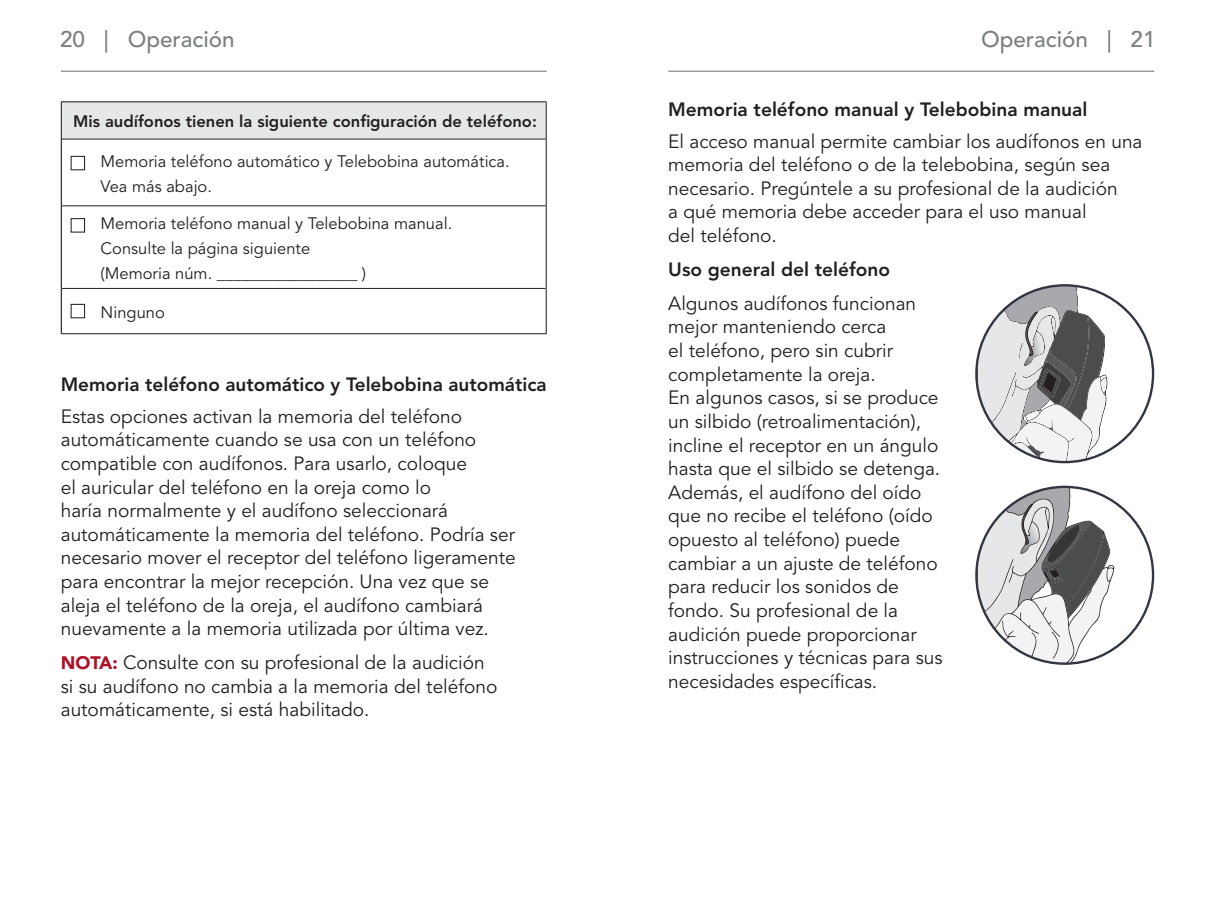
<style>
.page{position:relative;width:1215px;height:912px;background:#fff}
.page>*{position:absolute;margin:0;border:0;box-sizing:border-box;transform-origin:0 0}
.t1{font:22.5px "Avenir LT SLI Std Medium";color:#7b8080}
._1__body{font:19.12px/23.6px "Avenir LT SLI Std Book";color:#231f20}
._3b__Black_Subs{font:19.12px "Avenir LT SLI Std Heavy";color:#231f20}
._1__body-2{font:19.12px "Avenir LT SLI Std Heavy";color:#231f20}
.dispenser_instructio{font:16.43px/24.8px "Avenir LT SLI Std Book";color:#231f20}
._1__body-3{font:16.43px "Avenir LT SLI Std Heavy";color:#231f20}
.s1{font-family:"Avenir LT SLI Std Black";font-size:18px;color:#ae1229}
</style>
<div class="page">
<hr style="left:61px;top:71px;width:486px;height:1px;background:#7b8080">
<hr style="left:668px;top:71px;width:486px;height:1px;background:#7b8080">
<svg style="left:976px;top:488px;width:139px;height:175px"></svg>
<svg style="left:977px;top:285px;width:177px;height:177px"></svg>
<div style="left:61px;top:102px;width:485px;height:37px;background:#e6e7e9"></div>
<hr style="left:61px;top:139px;width:1px;height:67px;background:#231f20">
<hr style="left:61px;top:206px;width:1px;height:82px;background:#231f20">
<hr style="left:61px;top:288px;width:1px;height:45px;background:#231f20">
<hr style="left:61px;top:101px;width:486px;height:1px;background:#231f20">
<hr style="left:61px;top:102px;width:1px;height:37px;background:#231f20">
<hr style="left:546px;top:102px;width:1px;height:37px;background:#231f20">
<hr style="left:546px;top:139px;width:1px;height:67px;background:#231f20">
<hr style="left:546px;top:206px;width:1px;height:82px;background:#231f20">
<hr style="left:546px;top:288px;width:1px;height:45px;background:#231f20">
<hr style="left:61px;top:333px;width:486px;height:1px;background:#231f20">
<hr style="left:61px;top:139px;width:485px;height:1px;background:#231f20">
<hr style="left:62px;top:205px;width:484px;height:1px;background:#231f20">
<hr style="left:62px;top:288px;width:484px;height:1px;background:#231f20">
<div style="left:71px;top:156px;width:14px;height:14px;border:1px solid #231f20"></div>
<div style="left:71px;top:218px;width:14px;height:14px;border:1px solid #231f20"></div>
<div style="left:71px;top:304px;width:14px;height:14px;border:1px solid #231f20"></div>
<p class="t1" style="left:60px;top:27px;width:176px">20 | Operación</p>
<p class="t1" style="left:981px;top:27px;width:176px">Operación | 21</p>
<p class="_1__body-3" style="left:73px;top:111px;width:465px">Mis audífonos tienen la siguiente configuración de teléfono:</p>
<p class="dispenser_instructio" style="left:101px;top:149px;width:408px">Memoria teléfono automático y Telebobina automática.<br>Vea más abajo.</p>
<p class="dispenser_instructio" style="left:101px;top:212px;width:350px">Memoria teléfono manual y Telebobina manual.<br>Consulte la página siguiente<br>(Memoria núm. _________________ )</p>
<p class="dispenser_instructio" style="left:101px;top:300px;width:66px">Ninguno</p>
<p class="_3b__Black_Subs" style="left:61px;top:373px;width:487px">Memoria teléfono automático y Telebobina automática</p>
<p class="_1__body" style="left:61px;top:404px;width:457px">Estas opciones activan la memoria del teléfono automáticamente cuando se usa con un teléfono compatible con audífonos. Para usarlo, coloque<br>el auricular del teléfono en la oreja como lo<br>haría normalmente y el audífono seleccionará automáticamente la memoria del teléfono. Podría ser necesario mover el receptor del teléfono ligeramente para encontrar la mejor recepción. Una vez que se aleja el teléfono de la oreja, el audífono cambiará nuevamente a la memoria utilizada por última vez.</p>
<p class="_1__body" style="left:61px;top:651px;width:438px"><span class="s1">NOTA:</span> Consulte con su profesional de la audición si su audífono no cambia a la memoria del teléfono automáticamente, si está habilitado.</p>
<p class="_3b__Black_Subs" style="left:668px;top:98px;width:421px">Memoria teléfono manual y Telebobina manual</p>
<p class="_1__body" style="left:668px;top:130px;width:476px">El acceso manual permite cambiar los audífonos en una memoria del teléfono o de la telebobina, según sea necesario. Pregúntele a su profesional de la audición<br>a qué memoria debe acceder para el uso manual<br>del teléfono.</p>
<p class="_1__body-2" style="left:668px;top:258px;width:224px">Uso general del teléfono</p>
<p class="_1__body" style="left:668px;top:292px;width:276px">Algunos audífonos funcionan mejor manteniendo cerca<br>el teléfono, pero sin cubrir completamente la oreja.<br>En algunos casos, si se produce un silbido (retroalimentación), incline el receptor en un ángulo hasta que el silbido se detenga.<br>Además, el audífono del oído que no recibe el teléfono (oído opuesto al teléfono) puede cambiar a un ajuste de teléfono para reducir los sonidos de fondo. Su profesional de la audición puede proporcionar instrucciones y técnicas para sus necesidades específicas.</p>
</div>
